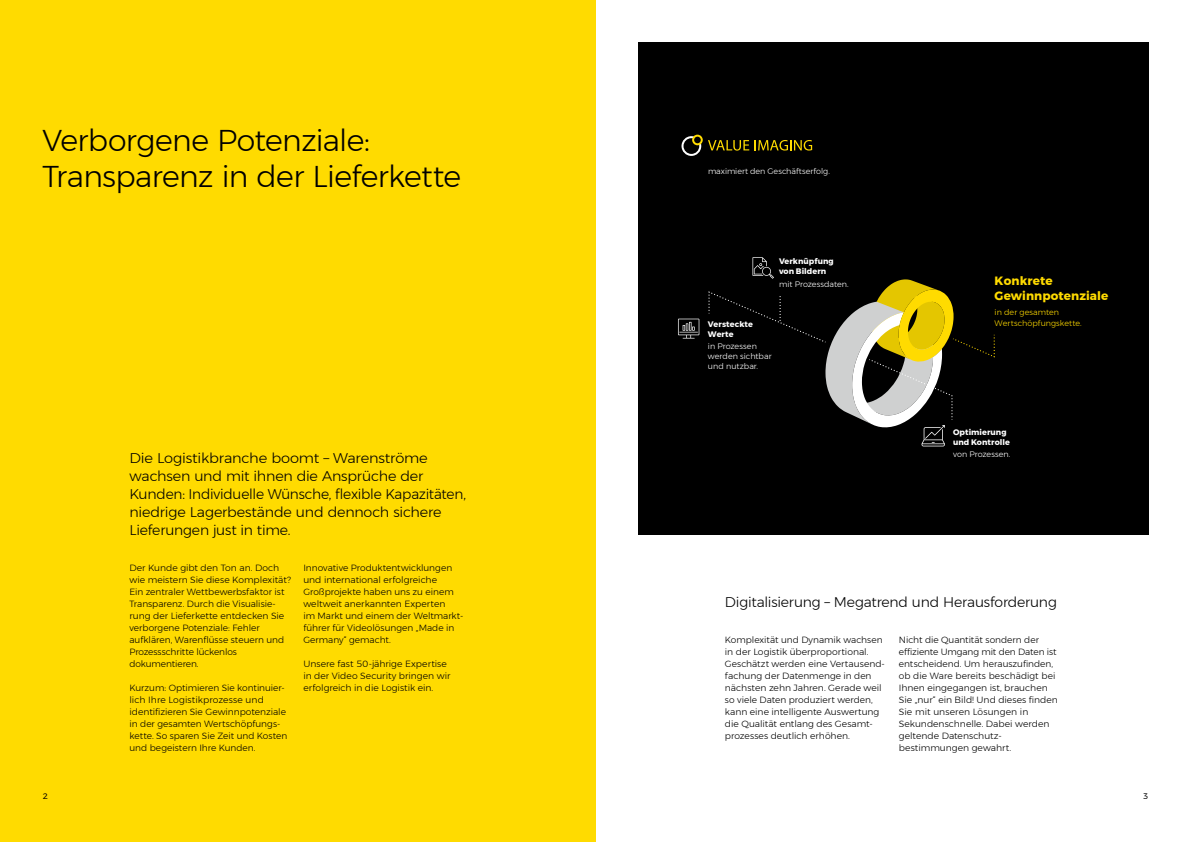
<style>
.page{position:relative;width:1191px;height:842px;background:#fff}
.page>*{position:absolute;margin:0;border:0;box-sizing:border-box;transform-origin:0 0}
.t1{font:300 30px/36px "Montserrat";letter-spacing:-.02em;color:#000}
.t2{font:300 14px/18px "Montserrat";letter-spacing:-.015em;color:#000;scale:1.04 1}
.t3{font:300 14px "Montserrat";letter-spacing:-.015em;color:#000}
.t4{font:700 12px/15px "Montserrat";letter-spacing:.01em;color:#ffdb00}
.t5{font:300 9px/12px "Montserrat";color:#000}
.t6{font:300 8px/10px "Montserrat";color:#fff}
.t7{font:700 8px/10px "Montserrat";letter-spacing:.01em;color:#fff}
.t8{font:300 8px/11px "Montserrat";letter-spacing:.005em;color:#ffdb00}
.t9{font:8px "Montserrat";color:#000}
</style>
<div class="page">
<div style="left:0;top:0;width:595px;height:842px;background:#ffdb00"></div>
<div style="left:638px;top:43px;width:510px;height:492px;background:#000"></div>
<svg style="left:681px;top:135px;width:131px;height:21px"></svg>
<svg style="left:678px;top:319px;width:21px;height:20px"></svg>
<svg style="left:708px;top:257px;width:287px;height:189px"></svg>
<h1 class="t1" style="left:43px;top:121px;width:420px">Verborgene Potenziale:<br>Transparenz in der Lieferkette</h1>
<h2 class="t2" style="left:129px;top:448px;width:325px">Die Logistikbranche boomt – Warenströme wachsen und mit ihnen die Ansprüche der Kunden: -Individuelle Wünsche, flexible -Kapazitäten, niedrige Lagerbestände und dennoch sichere Lieferungen just in time.</h2>
<p class="t5" style="left:129px;top:561px;width:163px">Der Kunde gibt den Ton an. Doch wie meistern Sie diese Komplexität?<br>Ein zentraler Wettbewerbsfaktor ist<br>Transparenz. Durch die Visualisie&shy;rung der Lieferkette entdecken Sie verborgene Potenziale: Fehler -aufklären, Warenflüsse steuern und<br>Prozessschritte lückenlos dokumentieren.</p>
<p class="t5" style="left:129px;top:681px;width:159px">Kurzum: Optimieren Sie kontinuier&shy;lich Ihre Logistikprozesse und identifizieren Sie Gewinnpotenziale in der gesamten Wertschöpfungs&shy;kette. So sparen Sie Zeit und Kosten und begeistern Ihre Kunden.</p>
<p class="t5" style="left:303px;top:561px;width:161px">Innovative Produktentwicklungen und international erfolgreiche<br>Großprojekte haben uns zu einem weltweit anerkannten Experten<br>im Markt und einem der Weltmarkt&shy;führer für Videolösungen „Made in<br>Germany“ gemacht.</p>
<p class="t5" style="left:303px;top:657px;width:148px">Unsere fast 50-jährige Expertise in der Video Security bringen wir erfolgreich in die Logistik ein.</p>
<p class="t6" style="left:708px;top:166px;width:123px">maximiert den Geschäftserfolg.</p>
<p class="t7" style="left:779px;top:257px;width:56px">Verknüpfung von Bildern</p>
<p class="t6" style="left:779px;top:279px;width:71px">mit Prozessdaten.</p>
<p class="t7" style="left:708px;top:319px;width:46px">Versteckte<br>Werte</p>
<p class="t6" style="left:708px;top:341px;width:65px">in Prozessen werden sichtbar und nutzbar.</p>
<h3 class="t4" style="left:994px;top:273px;width:115px">Konkrete<br>Gewinnpotenziale</h3>
<p class="t8" style="left:994px;top:306px;width:89px">in der gesamten<br>Wertschöpfungskette.</p>
<p class="t7" style="left:953px;top:427px;width:58px">Optimierung und Kontrolle</p>
<p class="t6" style="left:953px;top:449px;width:59px">von Prozessen.</p>
<h2 class="t3" style="left:725px;top:591px;width:333px">Digitalisierung – Megatrend und Herausforderung</h2>
<p class="t5" style="left:725px;top:633px;width:161px">Komplexität und Dynamik wachsen in der Logistik überproportional.<br>Geschätzt werden eine Vertausend&shy;fachung der Datenmenge in den nächsten zehn Jahren. Gerade weil so viele Daten produziert werden, kann eine intelligente Auswertung die Qualität entlang des Gesamt&shy;prozesses deutlich erhöhen.</p>
<p class="t5" style="left:899px;top:633px;width:160px">Nicht die Quantität sondern der -effiziente Umgang mit den Daten ist entscheidend. Um herauszufinden, ob die Ware bereits beschädigt bei<br>Ihnen eingegangen ist, brauchen<br>Sie „nur“ ein Bild! Und dieses finden<br>Sie mit unseren Lösungen in<br>Sekundenschnelle. Dabei werden geltende Datenschutz&shy;bestimmungen gewahrt.</p>
<p class="t9" style="left:43px;top:790px;width:7px">2</p>
<p class="t9" style="left:1142px;top:790px;width:7px">3</p>
</div>
